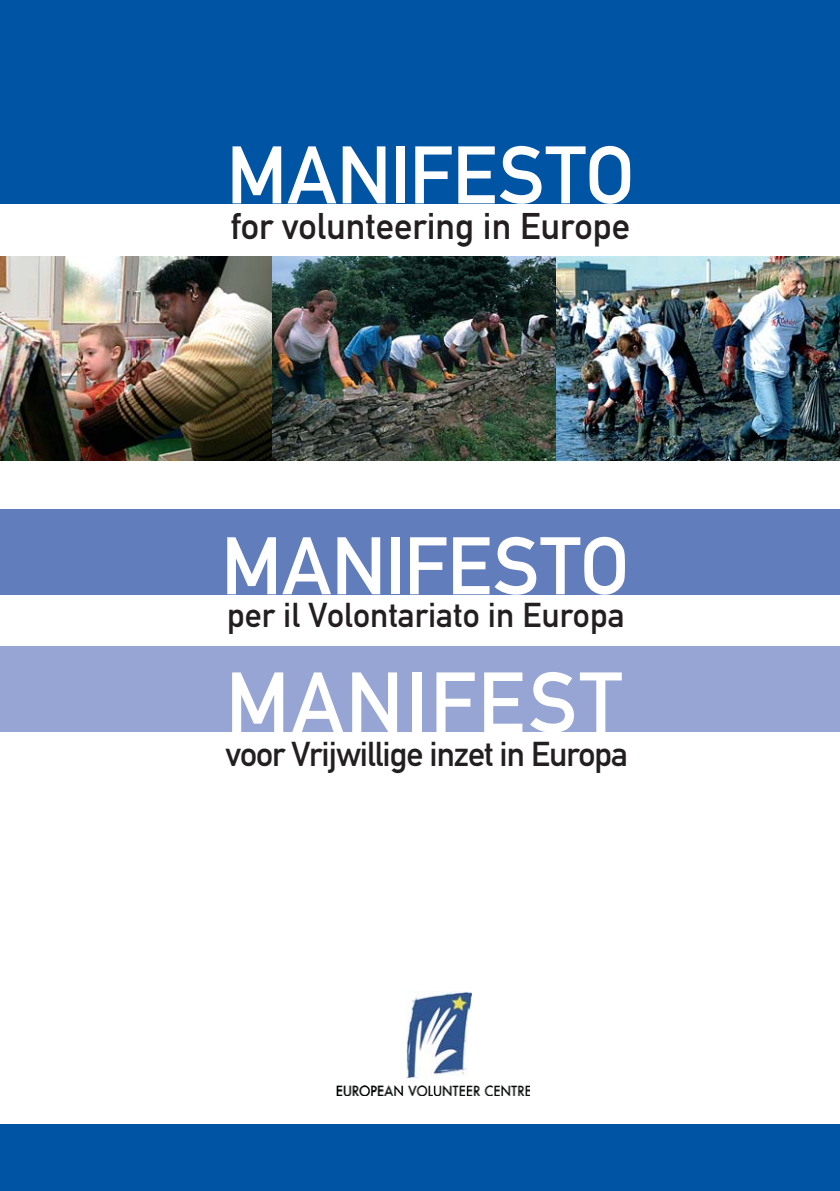
<style>
.page{position:relative;width:840px;height:1191px;background:#fff}
.page>*{position:absolute;margin:0;border:0;box-sizing:border-box;transform-origin:0 0}
.t1{font:84px "DIN Mittelschrift LT";letter-spacing:.03em;color:#fff}
.t2{font:80px "DIN Mittelschrift LT";color:#fff}
.t3{font:36.6px "DIN Mittelschrift LT";color:#231f20}
.t4{font:34px "DIN Mittelschrift LT";letter-spacing:-.03em;color:#231f20}
.t5{font:34px "DIN Mittelschrift LT";color:#231f20}
</style>
<div class="page">
<div style="left:0;top:0;width:839px;height:203px;background:#0054a4"></div>
<div style="left:0;top:1124px;width:839px;height:67px;background:#0054a4"></div>
<div style="left:0;top:509px;width:839px;height:85px;background:#627dbc"></div>
<div style="left:0;top:646px;width:839px;height:85px;background:#96a5d3"></div>
<img style="left:0;top:257px;width:839px;height:204px">
<img style="left:406px;top:991px;width:65px;height:87px">
<img style="left:336px;top:1085px;width:193px;height:10px">
<h2 class="t2" style="left:226px;top:146px;width:409px">MANIFESTO</h2>
<p class="t3" style="left:230px;top:213px;width:401px">for volunteering in Europe</p>
<h2 class="t2" style="left:221px;top:537px;width:409px">MANIFESTO</h2>
<p class="t5" style="left:227px;top:602px;width:399px">per il Volontariato in Europa</p>
<h1 class="t1" style="left:226px;top:672px;width:397px">MANIFEST</h1>
<p class="t4" style="left:226px;top:741px;width:403px">voor Vrijwillige inzet in Europa</p>
</div>
